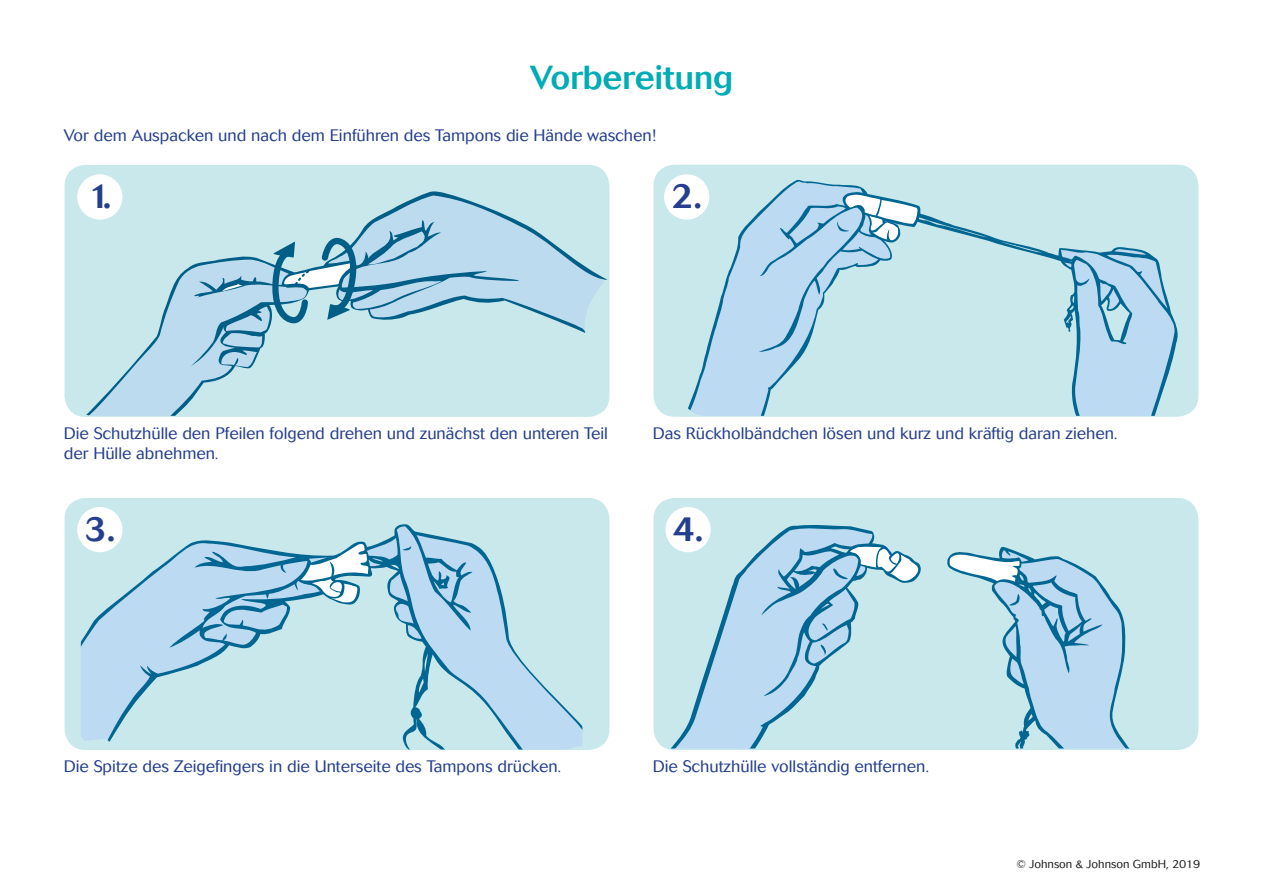
<style>
.page{position:relative;width:1263px;height:893px;background:#fff}
.page>*{position:absolute;margin:0;border:0;box-sizing:border-box;transform-origin:0 0}
.t1{font:500 34.5px "Cosmos";color:#253f8e}
.t2{font:500 33px "Cosmos";color:#00acb5}
.t3{font:300 16.5px/19.8px "Cosmos";color:#253f8e}
.t4{font:300 11.4px "Cosmos";color:#231f20}
</style>
<div class="page">
<div style="left:65px;top:165px;width:544px;height:252px;background:#c8e8ec;border-radius:21px"></div>
<div style="left:653px;top:165px;width:545px;height:252px;background:#c8e8ec;border-radius:21px"></div>
<div style="left:653px;top:498px;width:545px;height:252px;background:#c8e8ec;border-radius:21px"></div>
<div style="left:65px;top:498px;width:544px;height:252px;background:#c8e8ec;border-radius:21px"></div>
<svg style="left:86px;top:194px;width:518px;height:222px"></svg>
<svg style="left:688px;top:180px;width:490px;height:236px"></svg>
<svg style="left:1060px;top:249px;width:116px;height:167px"></svg>
<svg style="left:789px;top:194px;width:129px;height:68px"></svg>
<svg style="left:81px;top:540px;width:122px;height:210px;fill:#bcdaf2"></svg>
<svg style="left:203px;top:524px;width:379px;height:226px"></svg>
<div style="left:77px;top:174px;width:46px;height:46px;background:#fff;border-radius:50%"></div>
<div style="left:77px;top:507px;width:46px;height:45px;background:#fff;border-radius:50%"></div>
<div style="left:664px;top:174px;width:45px;height:46px;background:#fff;border-radius:50%"></div>
<div style="left:665px;top:507px;width:46px;height:45px;background:#fff;border-radius:50%"></div>
<svg style="left:669px;top:525px;width:216px;height:223px"></svg>
<svg style="left:947px;top:547px;width:182px;height:201px"></svg>
<svg style="left:787px;top:546px;width:134px;height:118px"></svg>
<h2 class="t2" style="left:530px;top:58px;width:205px">Vorbereitung</h2>
<p class="t3" style="left:64px;top:126px;width:594px">Vor dem Auspacken und nach dem Einführen des Tampons die Hände waschen!</p>
<h1 class="t1" style="left:88px;top:176px;width:25px">1.</h1>
<h1 class="t1" style="left:671px;top:176px;width:32px">2.</h1>
<p class="t3" style="left:64px;top:423px;width:546px">Die Schutzhülle den Pfeilen folgend drehen und zunächst den unteren Teil der Hülle abnehmen.</p>
<p class="t3" style="left:653px;top:423px;width:466px">Das Rückholbändchen lösen und kurz und kräftig daran ziehen.</p>
<h1 class="t1" style="left:84px;top:509px;width:32px">3.</h1>
<h1 class="t1" style="left:673px;top:509px;width:32px">4.</h1>
<p class="t3" style="left:64px;top:757px;width:499px">Die Spitze des Zeigefingers in die Unterseite des Tampons drücken.</p>
<p class="t3" style="left:653px;top:757px;width:278px">Die Schutzhülle vollständig entfernen.</p>
<p class="t4" style="left:1016px;top:857px;width:185px">© Johnson &amp; Johnson GmbH, 2019</p>
</div>
